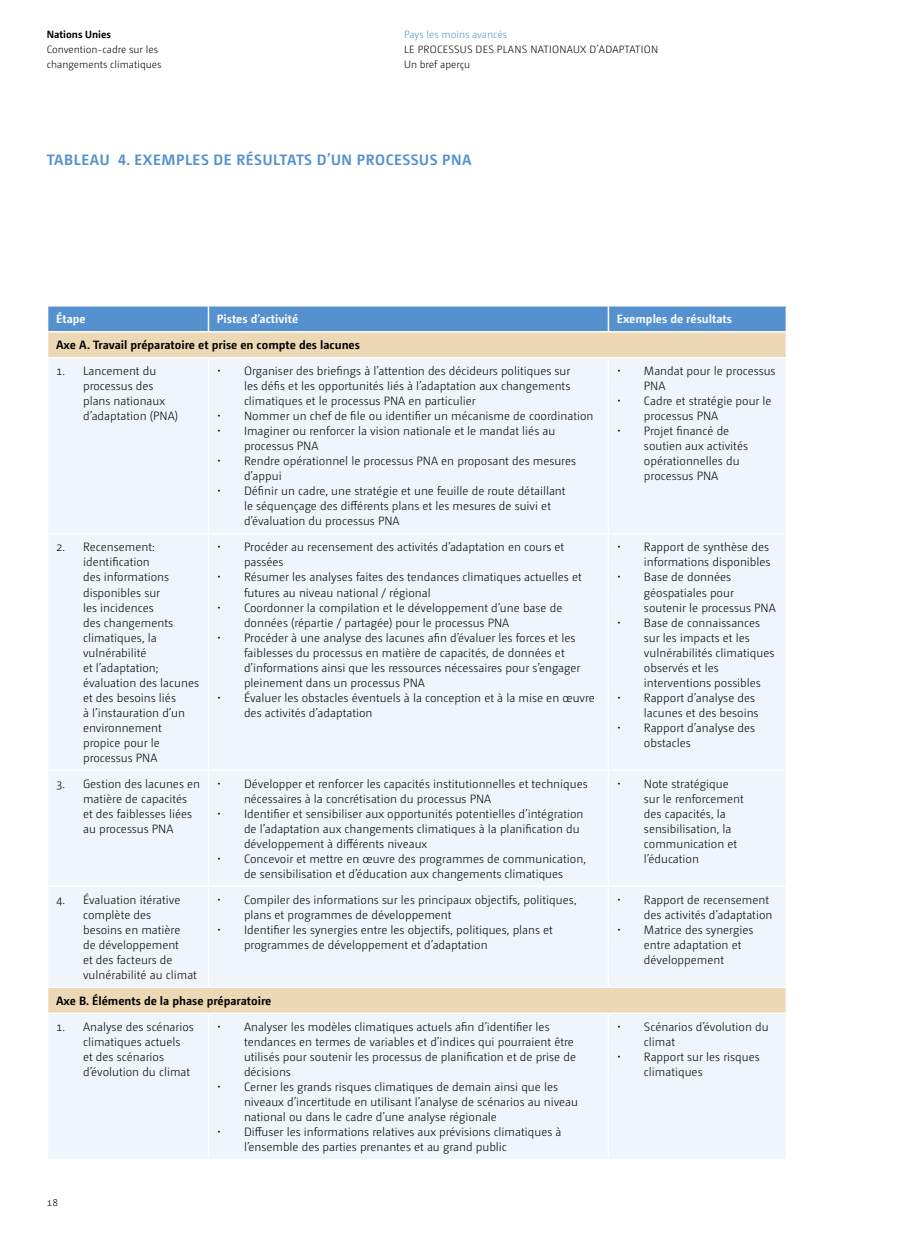
<style>
.page{position:relative;width:902px;height:1234px;background:#fff}
.page>*{position:absolute;margin:0;border:0;box-sizing:border-box;transform-origin:0 0}
.t1{font:700 15px "Camingo Dos Pro";letter-spacing:.04em;color:#5491ce}
.t2{font:300 12px/15px "Camingo Dos Pro";color:#000}
.t3{font:700 12px "Camingo Dos Pro";color:#000}
.t4{font:700 12px "Camingo Dos Pro";color:#fff}
.t5{font:300 10.5px/15px "Camingo Dos Pro";color:#000}
.t6{font:300 10.5px "Camingo Dos Pro";color:#5491ce}
.t7{font:700 10.5px "Camingo Dos Pro";color:#000}
</style>
<div class="page">
<div style="left:48px;top:359px;width:737px;height:799px;background:#f0f4fb"></div>
<svg style="left:47px;top:306px;width:739px;height:51px;background:#a2b6c2"></svg>
<hr style="left:208px;top:331px;width:400px;height:1px;background:#fff">
<hr style="left:608px;top:331px;width:179px;height:1px;background:#fff">
<hr style="left:785px;top:332px;width:2px;height:25px;background:#fff">
<hr style="left:208px;top:358px;width:1px;height:175px;background:#fff">
<hr style="left:607px;top:358px;width:2px;height:175px;background:#fff">
<hr style="left:47px;top:533px;width:161px;height:1px;background:#fff">
<hr style="left:208px;top:533px;width:400px;height:1px;background:#fff">
<hr style="left:208px;top:534px;width:1px;height:235px;background:#fff">
<hr style="left:608px;top:533px;width:179px;height:1px;background:#fff">
<hr style="left:607px;top:534px;width:2px;height:235px;background:#fff">
<hr style="left:47px;top:769px;width:161px;height:1px;background:#fff">
<hr style="left:208px;top:769px;width:400px;height:1px;background:#fff">
<hr style="left:208px;top:770px;width:1px;height:115px;background:#fff">
<hr style="left:608px;top:769px;width:179px;height:1px;background:#fff">
<hr style="left:607px;top:770px;width:2px;height:115px;background:#fff">
<hr style="left:47px;top:885px;width:161px;height:1px;background:#fff">
<hr style="left:208px;top:885px;width:400px;height:1px;background:#fff">
<hr style="left:208px;top:886px;width:1px;height:100px;background:#fff">
<hr style="left:608px;top:885px;width:179px;height:1px;background:#fff">
<hr style="left:607px;top:886px;width:2px;height:100px;background:#fff">
<hr style="left:47px;top:986px;width:161px;height:1px;background:#fff">
<hr style="left:208px;top:986px;width:400px;height:1px;background:#fff">
<hr style="left:608px;top:986px;width:179px;height:1px;background:#fff">
<hr style="left:47px;top:1012px;width:161px;height:1px;background:#fff">
<hr style="left:208px;top:1012px;width:400px;height:1px;background:#fff">
<hr style="left:208px;top:1013px;width:1px;height:145px;background:#fff">
<hr style="left:608px;top:1012px;width:179px;height:1px;background:#fff">
<hr style="left:607px;top:1013px;width:2px;height:145px;background:#fff">
<p class="t7" style="left:47px;top:28px;width:66px">Nations Unies</p>
<p class="t5" style="left:47px;top:42px;width:116px">Convention-cadre sur les changements climatiques</p>
<p class="t6" style="left:404px;top:28px;width:104px">Pays les moins avancés</p>
<p class="t5" style="left:404px;top:42px;width:21px">Le processus</p>
<p class="t5" style="left:475px;top:42px;width:7px">des</p>
<p class="t5" style="left:497px;top:42px;width:7px">plans</p>
<p class="t5" style="left:530px;top:42px;width:8px">nationaux</p>
<p class="t5" style="left:589px;top:42px;width:17px">d’adaptation</p>
<p class="t5" style="left:404px;top:57px;width:67px">Un bref aperçu</p>
<p class="t1" style="left:47px;top:151px;width:426px">TABLEAU 4. EXEMPLES DE RÉSULTATS D’UN PROCESSUS PNA</p>
<p class="t4" style="left:56px;top:312px;width:31px">Étape</p>
<p class="t4" style="left:217px;top:312px;width:83px">Pistes d’activité</p>
<p class="t4" style="left:617px;top:312px;width:116px">Exemples de résultats</p>
<p class="t3" style="left:56px;top:338px;width:305px">Axe A. Travail préparatoire et prise en compte des lacunes</p>
<p class="t2" style="left:83px;top:363px;width:96px;text-indent:-27px">1. Lancement du processus des plans nationaux d’adaptation (PNA)</p>
<p class="t2" style="left:244px;top:363px;width:328px;text-align:justify;text-indent:-27px">• Organiser des briefings à l’attention des décideurs politiques sur les défis et les opportunités liés à l’adaptation aux changements climatiques et le processus PNA en particulier</p>
<p class="t2" style="left:644px;top:363px;width:133px;text-indent:-27px">• Mandat pour le processus<br>PNA</p>
<p class="t2" style="left:644px;top:393px;width:129px;text-indent:-27px">• Cadre et stratégie pour le processus PNA</p>
<p class="t2" style="left:644px;top:423px;width:105px;text-indent:-27px">• Projet financé de soutien aux activités opérationnelles du processus PNA</p>
<p class="t2" style="left:217px;top:408px;width:378px">• Nommer un chef de file ou identifier un mécanisme de coordination</p>
<p class="t2" style="left:244px;top:423px;width:313px;text-indent:-27px">• Imaginer ou renforcer la vision nationale et le mandat liés au processus PNA</p>
<p class="t2" style="left:244px;top:453px;width:333px;text-indent:-27px">• Rendre opérationnel le processus PNA en proposant des mesures d’appui</p>
<p class="t2" style="left:244px;top:483px;width:323px;text-indent:-27px">• Définir un cadre, une stratégie et une feuille de route détaillant le séquençage des différents plans et les mesures de suivi et d’évaluation du processus PNA</p>
<p class="t2" style="left:83px;top:539px;width:117px;text-indent:-27px">2. Recensement: identification<br>des informations disponibles sur<br>les incidences<br>des changements climatiques, la vulnérabilité<br>et l’adaptation; évaluation des lacunes et des besoins liés<br>à l’instauration d’un environnement propice pour le processus PNA</p>
<p class="t2" style="left:244px;top:539px;width:322px;text-indent:-27px">• Procéder au recensement des activités d’adaptation en cours et passées</p>
<p class="t2" style="left:244px;top:569px;width:339px;text-indent:-27px">• Résumer les analyses faites des tendances climatiques actuelles et futures au niveau national / régional</p>
<p class="t2" style="left:244px;top:599px;width:320px;text-indent:-27px">• Coordonner la compilation et le développement d’une base de données (répartie / partagée) pour le processus PNA</p>
<p class="t2" style="left:244px;top:629px;width:338px;text-indent:-27px">• Procéder à une analyse des lacunes afin d’évaluer les forces et les faiblesses du processus en matière de capacités, de données et d’informations ainsi que les ressources nécessaires pour s’engager pleinement dans un processus PNA</p>
<p class="t2" style="left:244px;top:689px;width:352px;text-indent:-27px">• Évaluer les obstacles éventuels à la conception et à la mise en œuvre des activités d’adaptation</p>
<p class="t2" style="left:83px;top:775px;width:118px;text-indent:-27px">3. Gestion des lacunes en matière de capacités<br>et des faiblesses liées au processus PNA</p>
<p class="t2" style="left:244px;top:775px;width:345px;text-indent:-27px">• Développer et renforcer les capacités institutionnelles et techniques nécessaires à la concrétisation du processus PNA</p>
<p class="t2" style="left:244px;top:805px;width:341px;text-indent:-27px">• Identifier et sensibiliser aux opportunités potentielles d’intégration de l’adaptation aux changements climatiques à la planification du développement à différents niveaux</p>
<p class="t2" style="left:217px;top:850px;width:370px;text-align:center">• Concevoir et mettre en œuvre des programmes de communication, de sensibilisation et d’éducation aux changements climatiques</p>
<p class="t2" style="left:83px;top:891px;width:115px;text-indent:-27px">4. Évaluation itérative complète des<br>besoins en matière<br>de développement<br>et des facteurs de vulnérabilité au climat</p>
<p class="t2" style="left:244px;top:891px;width:334px;text-indent:-27px">• Compiler des informations sur les principaux objectifs, politiques, plans et programmes de développement</p>
<p class="t2" style="left:244px;top:921px;width:310px;text-indent:-27px">• Identifier les synergies entre les objectifs, politiques, plans et programmes de développement et d’adaptation</p>
<p class="t3" style="left:56px;top:993px;width:217px">Axe B. Éléments de la phase préparatoire</p>
<p class="t2" style="left:83px;top:1018px;width:112px;text-indent:-27px">1. Analyse des scénarios climatiques actuels<br>et des scénarios d’évolution du climat</p>
<p class="t2" style="left:244px;top:1018px;width:333px;text-indent:-27px">• Analyser les modèles climatiques actuels afin d’identifier les tendances en termes de variables et d’indices qui pourraient être utilisés pour soutenir les processus de planification et de prise de décisions</p>
<p class="t2" style="left:244px;top:1078px;width:335px;text-indent:-27px">• Cerner les grands risques climatiques de demain ainsi que les niveaux d’incertitude en utilisant l’analyse de scénarios au niveau national ou dans le cadre d’une analyse régionale</p>
<p class="t2" style="left:244px;top:1123px;width:319px;text-indent:-27px">• Diffuser les informations relatives aux prévisions climatiques à l’ensemble des parties prenantes et au grand public</p>
<p class="t5" style="left:47px;top:1194px;width:13px">18</p>
<p class="t2" style="left:617px;top:539px;width:155px;text-align:right">• Rapport de synthèse des informations disponibles</p>
<p class="t2" style="left:644px;top:569px;width:133px;text-indent:-27px">• Base de données géospatiales pour soutenir le processus PNA</p>
<p class="t2" style="left:644px;top:614px;width:132px;text-indent:-27px">• Base de connaissances sur les impacts et les vulnérabilités climatiques observés et les interventions possibles</p>
<p class="t2" style="left:617px;top:689px;width:143px;text-align:right">• Rapport d’analyse des lacunes et des besoins</p>
<p class="t2" style="left:644px;top:719px;width:113px;text-indent:-27px">• Rapport d’analyse des obstacles</p>
<p class="t2" style="left:644px;top:775px;width:101px;text-indent:-27px">• Note stratégique sur le renforcement des capacités, la sensibilisation, la communication et l’éducation</p>
<p class="t2" style="left:617px;top:891px;width:157px;text-align:right">• Rapport de recensement des activités d’adaptation</p>
<p class="t2" style="left:644px;top:921px;width:111px;text-indent:-27px">• Matrice des synergies entre adaptation et développement</p>
<p class="t2" style="left:644px;top:1018px;width:126px;text-indent:-27px">• Scénarios d’évolution du climat</p>
<p class="t2" style="left:644px;top:1048px;width:117px;text-indent:-27px">• Rapport sur les risques climatiques</p>
</div>
